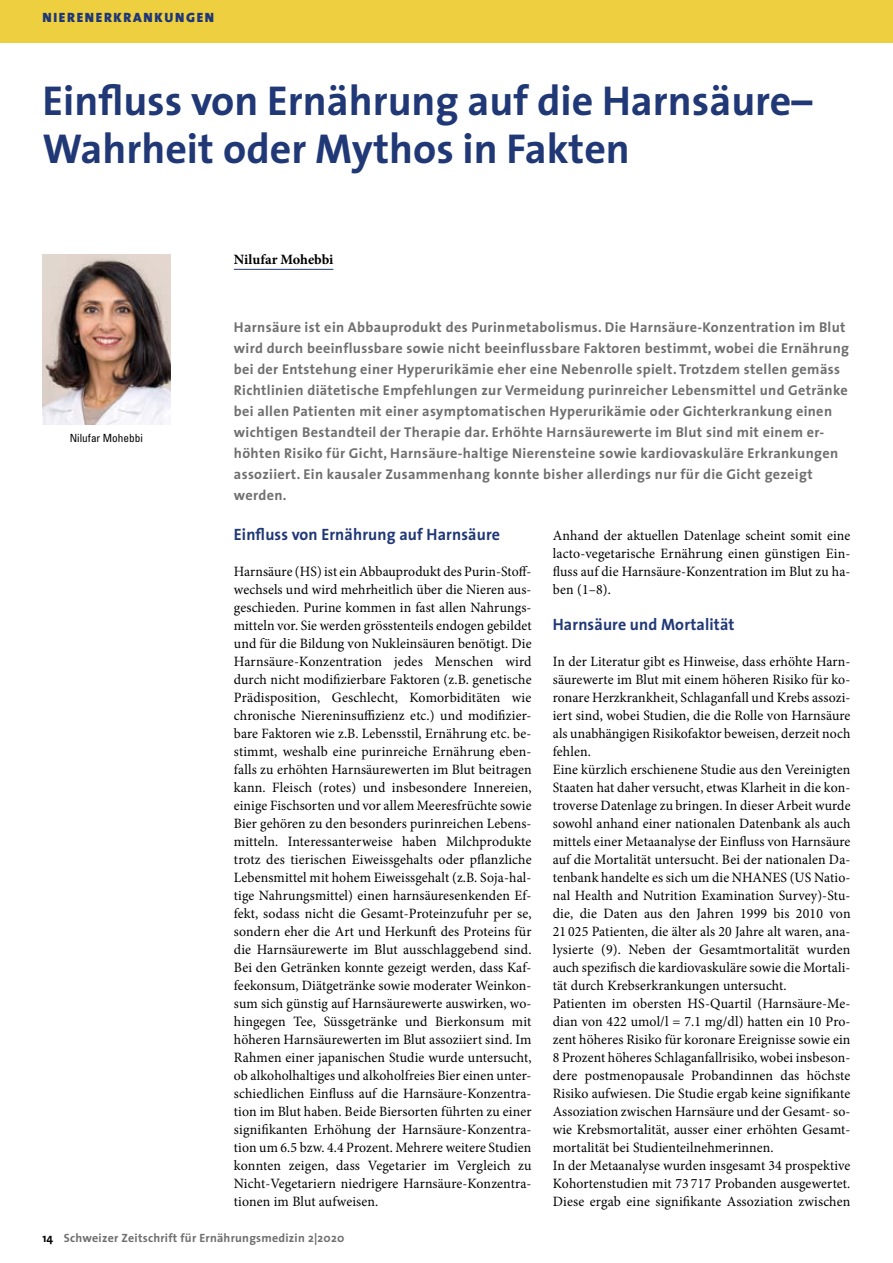
<style>
.page{position:relative;width:893px;height:1263px;background:#fff}
.page>*{position:absolute;margin:0;border:0;box-sizing:border-box;transform-origin:0 0}
.t1{font:700 42px/48px "The Sans";color:#203876}
.t2{font:700 16.5px "The Sans";letter-spacing:.01em;color:#203876}
.t3{font:14.25px/18px "Minion Pro";letter-spacing:.01em;color:#000;text-align:justify}
.t4{font:700 14.25px/21px "The Sans";letter-spacing:.025em;color:#706f6f}
.t5{font:700 14.25px "Minion Pro";letter-spacing:-.005em;color:#000}
.t6{font:900 13.5px "The Sans";letter-spacing:.125em;color:#203876}
.t7{font:700 12px "The Sans";letter-spacing:.02em;color:#706f6f}
.t8{font:condensed 11.25px "Univers";color:#000}
.s1{color:#000}
</style>
<div class="page">
<div style="left:0;top:0;width:893px;height:43px;background:#eecf3f"></div>
<img style="left:43px;top:254px;width:127px;height:170px">
<hr style="left:234px;top:269px;width:99px;height:1px;background:#203876">
<p class="t6" style="left:43px;top:6px;width:173px">NIERENERKRANKUNGEN</p>
<h1 class="t1" style="left:43px;top:76px;width:771px">Einfluss von Ernährung auf die Harnsäure–<br>Wahrheit oder Mythos in Fakten</h1>
<p class="t8" style="left:70px;top:431px;width:75px">Nilufar Mohebbi</p>
<p class="t5" style="left:234px;top:250px;width:101px">Nilufar Mohebbi</p>
<p class="t4" style="left:234px;top:316px;width:617px">Harnsäure ist ein Abbauprodukt des Purinmetabolismus. Die Harnsäure-Konzentration im Blut wird durch beeinflussbare sowie nicht beeinflussbare Faktoren bestimmt, wobei die Ernährung bei der Entstehung einer Hyperurikämie eher eine Nebenrolle spielt. Trotzdem stellen gemäss Richtlinien diätetische Empfehlungen zur Vermeidung purinreicher Lebensmittel und Getränke bei allen Patienten mit einer asymptomatischen Hyperurikämie oder Gichterkrankung einen wichtigen Bestandteil der Therapie dar. Erhöhte Harnsäurewerte im Blut sind mit einem er&shy;höhten Risiko für Gicht, Harnsäure-haltige Nierensteine sowie kardiovaskuläre Erkrankungen assoziiert. Ein kausaler Zusammenhang konnte bisher allerdings nur für die Gicht gezeigt werden.</p>
<p class="t2" style="left:234px;top:521px;width:268px">Einfluss von Ernährung auf Harnsäure</p>
<p class="t3" style="left:234px;top:563px;width:299px">Harnsäure (HS) ist ein Abbauprodukt des Purin-Stoff&shy;wechsels und wird mehrheitlich über die Nieren aus&shy;geschieden. Purine kommen in fast allen Nahrungs&shy;mitteln vor. Sie werden grösstenteils endogen gebildet und für die Bildung von Nukleinsäuren benötigt. Die Harnsäure-Konzentration jedes Menschen wird durch nicht modifizierbare Faktoren (z.B. genetische Prädisposition, Geschlecht, Komorbiditäten wie chronische Niereninsuffizienz etc.) und modifizier&shy;bare Faktoren wie z.B. Lebensstil, Ernährung etc. be&shy;stimmt, weshalb eine purinreiche Ernährung eben&shy;falls zu erhöhten Harnsäurewerten im Blut beitragen kann. Fleisch (rotes) und insbesondere Innereien, einige Fischsorten und vor allem Meeresfrüchte sowie Bier gehören zu den besonders purinreichen Lebens&shy;mitteln. Interessanterweise haben Milchprodukte trotz des tierischen Eiweissgehalts oder pflanzliche Lebensmittel mit hohem Eiweissgehalt (z.B. Soja-hal&shy;tige Nahrungsmittel) einen harnsäuresenkenden Ef&shy;fekt, sodass nicht die Gesamt-Proteinzufuhr per se, sondern eher die Art und Herkunft des Proteins für die Harnsäurewerte im Blut ausschlaggebend sind.<br>Bei den Getränken konnte gezeigt werden, dass Kaf&shy;feekonsum, Diätgetränke sowie moderater Weinkon&shy;sum sich günstig auf Harnsäurewerte auswirken, wo&shy;hingegen Tee, Süssgetränke und Bierkonsum mit höheren Harnsäurewerten im Blut assoziiert sind. Im Rahmen einer japanischen Studie wurde untersucht, ob alkoholhaltiges und alkoholfreies Bier einen unter&shy;schiedlichen Einfluss auf die Harnsäure-Konzentra&shy;tion im Blut haben. Beide Biersorten führten zu einer signifikanten Erhöhung der Harnsäure-Konzentra&shy;tion um 6.5 bzw. 4.4 Prozent. Mehrere weitere Studien konnten zeigen, dass Vegetarier im Vergleich zu Nicht-Vegetariern niedrigere Harnsäure-Konzentra&shy;tionen im Blut aufweisen.</p>
<p class="t3" style="left:553px;top:527px;width:299px">Anhand der aktuellen Datenlage scheint somit eine lacto-vegetarische Ernährung einen günstigen Ein&shy;fluss auf die Harnsäure-Konzentration im Blut zu ha&shy;ben (1–8).</p>
<p class="t2" style="left:553px;top:611px;width:183px">Harnsäure und Mortalität</p>
<p class="t3" style="left:553px;top:653px;width:299px;text-align:left">In der Literatur gibt es Hinweise, dass erhöhte Harn&shy;säurewerte im Blut mit einem höheren Risiko für ko&shy;ronare Herzkrankheit, Schlaganfall und Krebs assozi&shy;iert sind, wobei Studien, die die Rolle von Harnsäure als unabhängigen Risikofaktor beweisen, derzeit noch fehlen.<br>Eine kürzlich erschienene Studie aus den Vereinigten Staaten hat daher versucht, etwas Klarheit in die kon&shy;troverse Datenlage zu bringen. In dieser Arbeit wurde sowohl anhand einer nationalen Datenbank als auch mittels einer Metaanalyse der Einfluss von Harnsäure auf die Mortalität untersucht. Bei der nationalen Da&shy;tenbank handelte es sich um die NHANES (US Natio&shy;nal Health and Nutrition Examination Survey)-Stu&shy;die, die Daten aus den Jahren 1999 bis 2010 von 21 025 Patienten, die älter als 20 Jahre alt waren, ana&shy;lysierte (9). Neben der Gesamtmortalität wurden auch spezifisch die kardiovaskuläre sowie die Mortali&shy;tät durch Krebserkrankungen untersucht.<br>Patienten im obersten HS-Quartil (Harnsäure-Me&shy;dian von 422 umol/l = 7.1 mg/dl) hatten ein 10 Pro&shy;zent höheres Risiko für koronare Ereignisse sowie ein 8 Prozent höheres Schlaganfallrisiko, wobei insbeson&shy;dere postmenopausale Probandinnen das höchste Risiko aufwiesen. Die Studie ergab keine signifikante Assoziation zwischen Harnsäure und der Gesamt- so&shy;wie Krebsmortalität, ausser einer erhöhten Gesamt&shy;mortalität bei Studienteilnehmerinnen.<br>In der Metaanalyse wurden insgesamt 34 prospektive Kohortenstudien mit 73 717 Probanden ausgewertet.<br>Diese ergab eine signifikante Assoziation zwischen</p>
<p class="t7" style="left:43px;top:1228px;width:303px"><span class="s1">14</span> Schweizer Zeitschrift für Ernährungsmedizin 2|2020</p>
</div>
